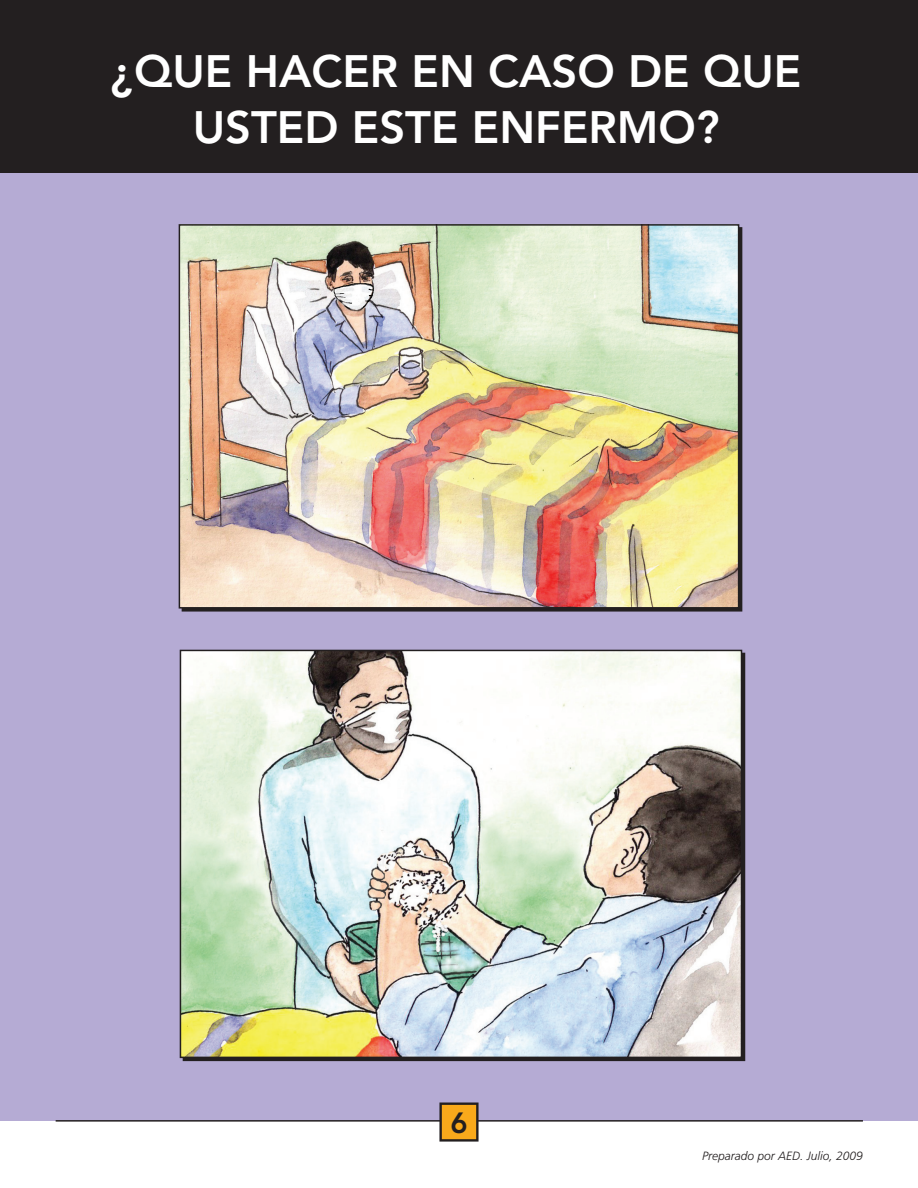
<style>
.page{position:relative;width:918px;height:1188px;background:#fff}
.page>*{position:absolute;margin:0;border:0;box-sizing:border-box;transform-origin:0 0}
.t1{font:800 45px/55.9px "Avenir";color:#fff;text-align:center}
.t2{font:800 29.1px "Avenir";color:#231f20}
.t3{font:italic 300 12px "Frutiger";color:#231f20}
</style>
<div class="page">
<div style="left:0;top:0;width:918px;height:1121px;background:#b5abd4"></div>
<div style="left:0;top:0;width:918px;height:172px;background:#231f20"></div>
<hr style="left:56px;top:1120px;width:807px;height:2px;background:#231f20">
<div style="left:439px;top:1103px;width:40px;height:39px;background:#f9a91b;border:2px solid #231f20"></div>
<img style="left:183px;top:653px;width:556px;height:402px">
<div style="left:180px;top:650px;width:562px;height:408px;border:2px solid #231f20"></div>
<img style="left:182px;top:227px;width:554px;height:379px">
<div style="left:179px;top:224px;width:560px;height:385px;border:2px solid #231f20"></div>
<p class="t1" style="left:111px;top:43px;width:692px">¿QUE HACER EN CASO DE QUE<br>USTED ESTE ENFERMO?</p>
<p class="t2" style="left:450px;top:1106px;width:19px">6</p>
<p class="t3" style="left:702px;top:1149px;width:162px">Preparado por AED. Julio, 2009</p>
</div>
